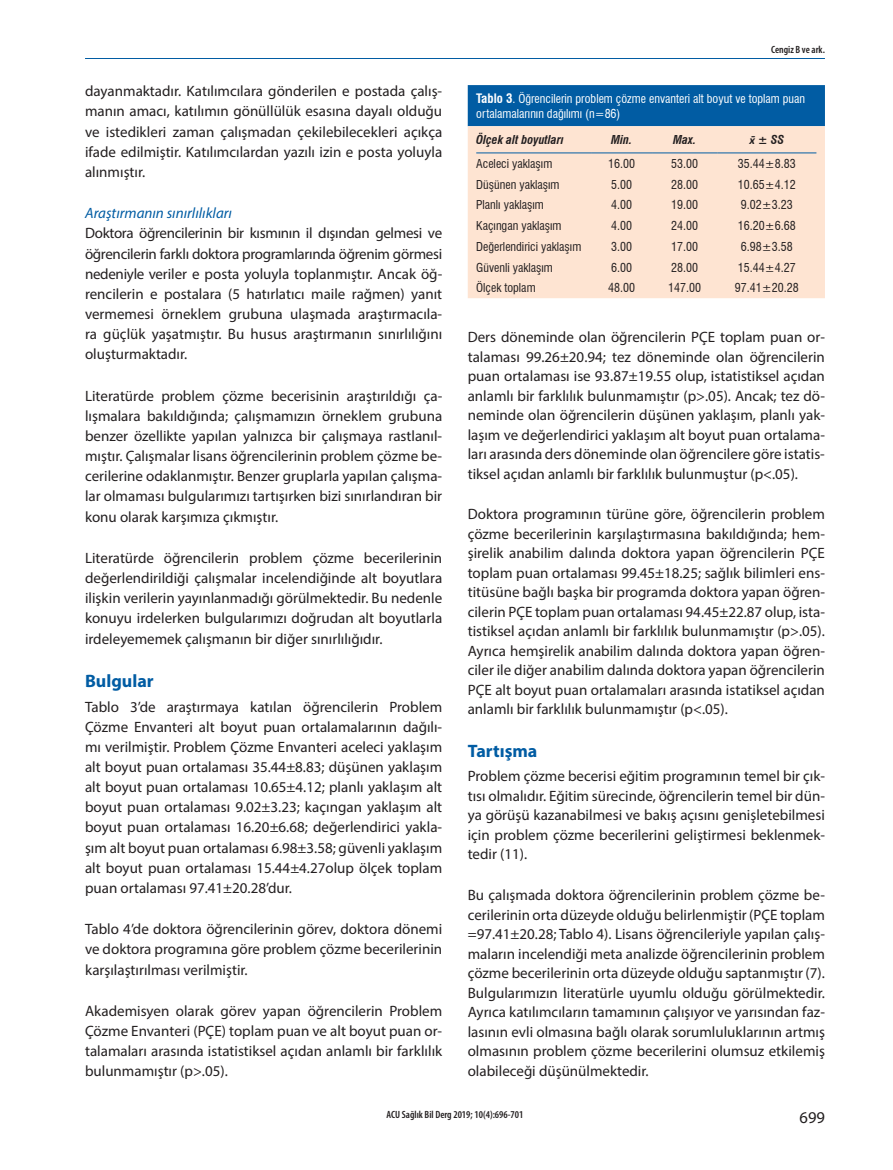
<style>
.page{position:relative;width:893px;height:1170px;background:#fff}
.page>*{position:absolute;margin:0;border:0;box-sizing:border-box;transform-origin:0 0}
.t1{font:700 18px "Myriad Pro";color:#015ca3}
.t2{font:16.5px "Myriad Pro";color:#231f20}
.t3{font:15px/20.1px "Myriad Pro";color:#231f20;text-align:justify}
.t4{font:italic 15px "Myriad Pro";color:#015ca3}
.t5{font:condensed 12px "Swiss 721 BT";color:#231f20}
.t6{font:condensed 12px/14.4px "Swiss 721 BT";color:#fff}
.t7{font:italic 700 condensed 12px "Swiss 721 BT";color:#231f20}
.t8{font:italic 700 12px "Calibri";color:#231f20}
.t9{font:600 condensed 10.5px "Myriad Pro";color:#231f20}
.s1{font-weight:700;font-size:12.75px}
.s2{font-family:"Calibri";font-stretch:normal}
</style>
<div class="page">
<hr style="left:85px;top:58px;width:740px;height:1px;background:#015ca3">
<div style="left:468px;top:85px;width:357px;height:41px;background:#015ca3"></div>
<div style="left:468px;top:126px;width:357px;height:172px;background:#fee4d2"></div>
<hr style="left:476px;top:152px;width:115px;height:1px;background:#015ca3">
<hr style="left:591px;top:152px;width:61px;height:1px;background:#015ca3">
<hr style="left:652px;top:152px;width:65px;height:1px;background:#015ca3">
<hr style="left:717px;top:152px;width:99px;height:1px;background:#015ca3">
<p class="t3" style="left:85px;top:81px;width:359px">dayanmaktadır. Katılımcılara gönderilen e postada çalış&shy;manın amacı, katılımın gönüllülük esasına dayalı olduğu ve istedikleri zaman çalışmadan çekilebilecekleri açıkça ifade edilmiştir. Katılımcılardan yazılı izin e posta yoluyla alınmıştır.</p>
<p class="t4" style="left:85px;top:204px;width:149px">Araştırmanın sınırlılıkları</p>
<p class="t3" style="left:85px;top:223px;width:359px">Doktora öğrencilerinin bir kısmının il dışından gelmesi ve öğrencilerin farklı doktora programlarında öğrenim görmesi nedeniyle veriler e posta yoluyla toplanmıştır. Ancak öğ&shy;rencilerin e postalara (5 hatırlatıcı maile rağmen) yanıt vermemesi örneklem grubuna ulaşmada araştırmacıla&shy;ra güçlük yaşatmıştır. Bu husus araştırmanın sınırlılığını oluşturmaktadır.</p>
<p class="t3" style="left:85px;top:385px;width:359px">Literatürde problem çözme becerisinin araştırıldığı ça&shy;lışmalara bakıldığında; çalışmamızın örneklem grubuna benzer özellikte yapılan yalnızca bir çalışmaya rastlanıl&shy;mıştır. Çalışmalar lisans öğrencilerinin problem çözme be&shy;cerilerine odaklanmıştır. Benzer gruplarla yapılan çalışma&shy;lar olmaması bulgularımızı tartışırken bizi sınırlandıran bir konu olarak karşımıza çıkmıştır.</p>
<p class="t3" style="left:85px;top:547px;width:359px">Literatürde öğrencilerin problem çözme becerilerinin değerlendirildiği çalışmalar incelendiğinde alt boyutlara ilişkin verilerin yayınlanmadığı görülmektedir. Bu nedenle konuyu irdelerken bulgularımızı doğrudan alt boyutlarla irdeleyememek çalışmanın bir diğer sınırlılığıdır.</p>
<p class="t1" style="left:85px;top:669px;width:70px">Bulgular</p>
<p class="t3" style="left:85px;top:696px;width:359px">Tablo 3’de araştırmaya katılan öğrencilerin Problem Çözme Envanteri alt boyut puan ortalamalarının dağılı&shy;mı verilmiştir. Problem Çözme Envanteri aceleci yaklaşım alt boyut puan ortalaması 35.44±8.83; düşünen yaklaşım alt boyut puan ortalaması 10.65±4.12; planlı yaklaşım alt boyut puan ortalaması 9.02±3.23; kaçıngan yaklaşım alt boyut puan ortalaması 16.20±6.68; değerlendirici yakla&shy;şım alt boyut puan ortalaması 6.98±3.58; güvenli yaklaşım alt boyut puan ortalaması 15.44±4.27olup ölçek toplam puan ortalaması 97.41±20.28’dur.</p>
<p class="t3" style="left:85px;top:918px;width:359px">Tablo 4’de doktora öğrencilerinin görev, doktora dönemi ve doktora programına göre problem çözme becerilerinin karşılaştırılması verilmiştir.</p>
<p class="t3" style="left:85px;top:1000px;width:359px">Akademisyen olarak görev yapan öğrencilerin Problem Çözme Envanteri (PÇE) toplam puan ve alt boyut puan or&shy;talamaları arasında istatistiksel açıdan anlamlı bir farklılık bulunmamıştır (p&gt;.05).</p>
<p class="t9" style="left:771px;top:44px;width:55px">Cengiz B ve ark.</p>
<p class="t6" style="left:476px;top:92px;width:330px"><span class="s1">Tablo 3</span>. Öğrencilerin problem çözme envanteri alt boyut ve toplam puan ortalamalarının dağılımı (n=86)</p>
<p class="t7" style="left:476px;top:132px;width:89px">Ölçek alt boyutları</p>
<p class="t7" style="left:611px;top:132px;width:23px">Min.</p>
<p class="t7" style="left:673px;top:132px;width:24px">Max.</p>
<p class="t7" style="left:749px;top:132px;width:36px"><span class="s2">x</span> ± SS</p>
<p class="t8" style="left:755px;top:132px;width:7px">̄</p>
<p class="t5" style="left:476px;top:156px;width:78px">Aceleci yaklaşım</p>
<p class="t5" style="left:608px;top:156px;width:28px">16.00</p>
<p class="t5" style="left:671px;top:156px;width:28px">53.00</p>
<p class="t5" style="left:738px;top:156px;width:59px">35.44±8.83</p>
<p class="t5" style="left:476px;top:177px;width:85px">Düşünen yaklaşım</p>
<p class="t5" style="left:611px;top:177px;width:22px">5.00</p>
<p class="t5" style="left:671px;top:177px;width:28px">28.00</p>
<p class="t5" style="left:738px;top:177px;width:59px">10.65±4.12</p>
<p class="t5" style="left:476px;top:198px;width:69px">Planlı yaklaşım</p>
<p class="t5" style="left:611px;top:198px;width:22px">4.00</p>
<p class="t5" style="left:671px;top:198px;width:28px">19.00</p>
<p class="t5" style="left:741px;top:198px;width:53px">9.02±3.23</p>
<p class="t5" style="left:476px;top:218px;width:87px">Kaçıngan yaklaşım</p>
<p class="t5" style="left:611px;top:218px;width:22px">4.00</p>
<p class="t5" style="left:671px;top:218px;width:28px">24.00</p>
<p class="t5" style="left:738px;top:218px;width:59px">16.20±6.68</p>
<p class="t5" style="left:476px;top:239px;width:107px">Değerlendirici yaklaşım</p>
<p class="t5" style="left:611px;top:239px;width:22px">3.00</p>
<p class="t5" style="left:671px;top:239px;width:28px">17.00</p>
<p class="t5" style="left:741px;top:239px;width:53px">6.98±3.58</p>
<p class="t5" style="left:476px;top:260px;width:78px">Güvenli yaklaşım</p>
<p class="t5" style="left:611px;top:260px;width:22px">6.00</p>
<p class="t5" style="left:671px;top:260px;width:28px">28.00</p>
<p class="t5" style="left:738px;top:260px;width:59px">15.44±4.27</p>
<p class="t5" style="left:476px;top:281px;width:61px">Ölçek toplam</p>
<p class="t5" style="left:608px;top:281px;width:28px">48.00</p>
<p class="t5" style="left:668px;top:281px;width:34px">147.00</p>
<p class="t5" style="left:735px;top:281px;width:65px">97.41±20.28</p>
<p class="t3" style="left:468px;top:327px;width:359px;line-height:19.5px">Ders döneminde olan öğrencilerin PÇE toplam puan or&shy;talaması 99.26±20.94; tez döneminde olan öğrencilerin puan ortalaması ise 93.87±19.55 olup, istatistiksel açıdan anlamlı bir farklılık bulunmamıştır (p&gt;.05). Ancak; tez dö&shy;neminde olan öğrencilerin düşünen yaklaşım, planlı yak&shy;laşım ve değerlendirici yaklaşım alt boyut puan ortalama&shy;ları arasında ders döneminde olan öğrencilere göre istatis&shy;tiksel açıdan anlamlı bir farklılık bulunmuştur (p&lt;.05).</p>
<p class="t3" style="left:468px;top:504px;width:359px;line-height:19.5px">Doktora programının türüne göre, öğrencilerin problem çözme becerilerinin karşılaştırmasına bakıldığında; hem&shy;şirelik anabilim dalında doktora yapan öğrencilerin PÇE toplam puan ortalaması 99.45±18.25; sağlık bilimleri ens&shy;titüsüne bağlı başka bir programda doktora yapan öğren&shy;cilerin PÇE toplam puan ortalaması 94.45±22.87 olup, ista&shy;tistiksel açıdan anlamlı bir farklılık bulunmamıştır (p&gt;.05).<br>Ayrıca hemşirelik anabilim dalında doktora yapan öğren&shy;ciler ile diğer anabilim dalında doktora yapan öğrencilerin PÇE alt boyut puan ortalamaları arasında istatiksel açıdan anlamlı bir farklılık bulunmamıştır (p&lt;.05).</p>
<p class="t1" style="left:468px;top:739px;width:71px">Tartışma</p>
<p class="t3" style="left:468px;top:766px;width:359px;line-height:19.5px">Problem çözme becerisi eğitim programının temel bir çık&shy;tısı olmalıdır. Eğitim sürecinde, öğrencilerin temel bir dün&shy;ya görüşü kazanabilmesi ve bakış açısını genişletebilmesi için problem çözme becerilerini geliştirmesi beklenmek&shy;tedir (11).</p>
<p class="t3" style="left:468px;top:884px;width:359px;line-height:19.5px">Bu çalışmada doktora öğrencilerinin problem çözme be&shy;cerilerinin orta düzeyde olduğu belirlenmiştir (PÇE toplam =97.41±20.28; Tablo 4). Lisans öğrencileriyle yapılan çalış&shy;maların incelendiği meta analizde öğrencilerinin problem çözme becerilerinin orta düzeyde olduğu saptanmıştır (7).<br>Bulgularımızın literatürle uyumlu olduğu görülmektedir.<br>Ayrıca katılımcıların tamamının çalışıyor ve yarısından faz&shy;lasının evli olmasına bağlı olarak sorumluluklarının artmış olmasının problem çözme becerilerini olumsuz etkilemiş olabileceği düşünülmektedir.</p>
<p class="t9" style="left:386px;top:1108px;width:138px">ACU Sağlık Bil Derg 2019; 10(4):696-701</p>
<p class="t2" style="left:799px;top:1106px;width:27px">699</p>
</div>
